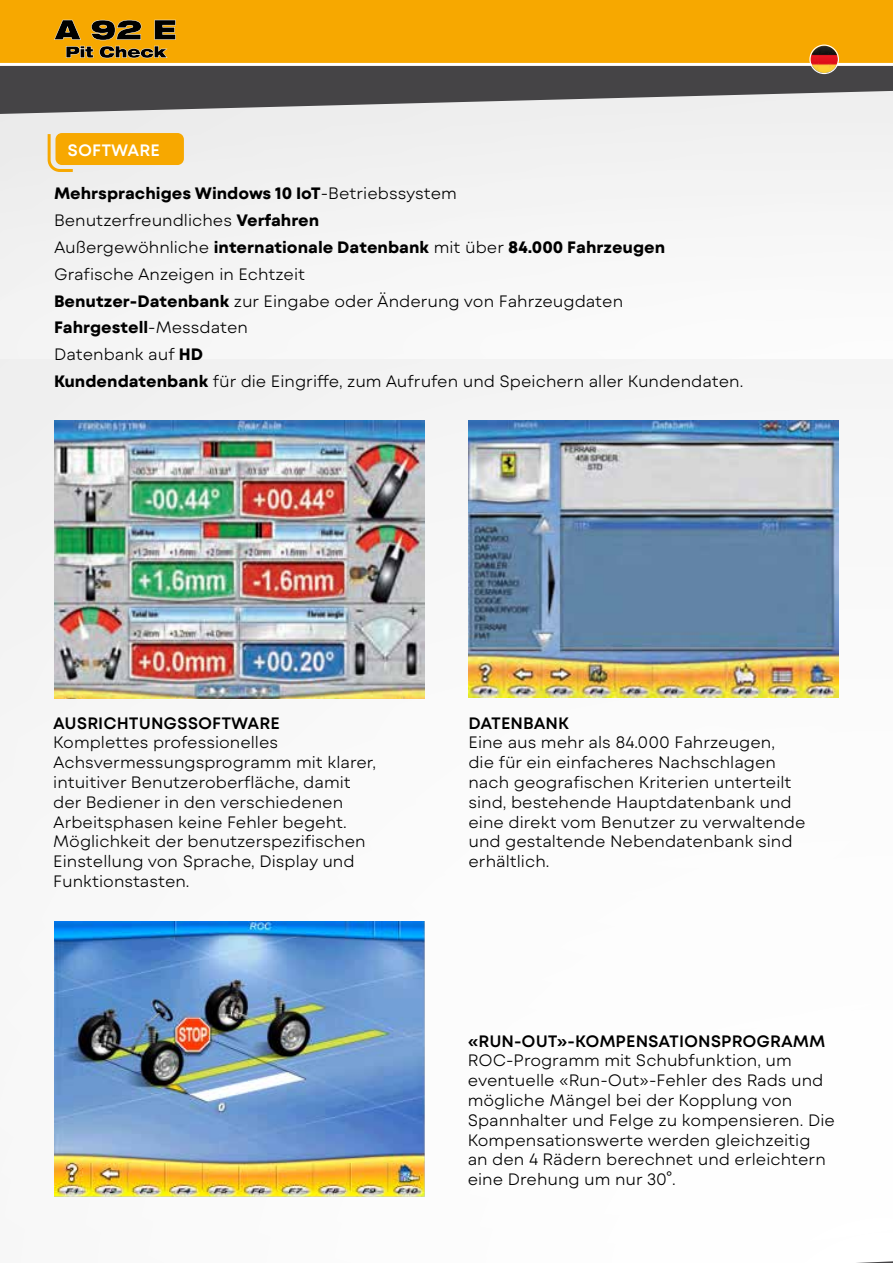
<style>
.page{position:relative;width:893px;height:1263px;background:#fff}
.page>*{position:absolute;margin:0;border:0;box-sizing:border-box;transform-origin:0 0}
.t1{font:300 16.5px/19.8px "Mont Blanc";color:#000}
.t2{font:600 16.5px "Mont Blanc";color:#000}
.t3{font:600 16.5px "Mont Blanc";color:#fff}
.s1{font-weight:700}
</style>
<div class="page">
<div style="left:0;top:43px;width:893px;height:1220px;background:#f9f9f9"></div>
<svg style="left:0;top:66px;width:893px;height:49px;fill:#454446"></svg>
<div style="left:0;top:0;width:893px;height:63px;background:#f7a800"></div>
<svg style="left:857px;top:1261px;width:36px;height:2px"></svg>
<svg style="left:54px;top:20px;width:27px;height:20px"></svg>
<svg style="left:91px;top:20px;width:50px;height:20px"></svg>
<svg style="left:154px;top:20px;width:22px;height:20px"></svg>
<svg style="left:66px;top:46px;width:27px;height:12px"></svg>
<svg style="left:99px;top:46px;width:69px;height:12px"></svg>
<img style="left:468px;top:421px;width:370px;height:277px">
<img style="left:54px;top:421px;width:371px;height:278px">
<img style="left:55px;top:921px;width:369px;height:276px">
<svg style="left:46px;top:131px;width:30px;height:42px"></svg>
<div style="left:55px;top:133px;width:129px;height:32px;background:#f7a800;border-radius:6px"></div>
<img style="left:810px;top:46px;width:28px;height:27px;border-radius:14px">
<div style="left:809px;top:45px;width:30px;height:29px;border:1px solid #fff;border-radius:50%"></div>
<p class="t3" style="left:68px;top:140px;width:94px">SOFTWARE</p>
<p class="t1" style="left:54px;top:179px;width:691px;line-height:27px"><span class="s1">Mehrsprachiges Windows 10 IoT</span>-Betriebssystem<br>Benutzerfreundliches <span class="s1">Verfahren<br></span>Außergewöhnliche <span class="s1">internationale Datenbank</span> mit über <span class="s1">84.000 Fahrzeugen </span>Grafische Anzeigen in Echtzeit<br><span class="s1">Benutzer-Datenbank</span> zur Eingabe oder Änderung von Fahrzeugdaten <span class="s1">Fahrgestell</span>-Messdaten<br>Datenbank auf <span class="s1">HD<br>Kundendatenbank</span> für die Eingriffe, zum Aufrufen und Speichern aller Kundendaten.</p>
<p class="t2" style="left:53px;top:712px;width:228px">AUSRICHTUNGSSOFTWARE</p>
<p class="t1" style="left:53px;top:733px;width:324px">Komplettes professionelles Achsvermessungsprogramm mit klarer, intuitiver Benutzeroberfläche, damit der Bediener in den verschiedenen Arbeitsphasen keine Fehler begeht.<br>Möglichkeit der benutzerspezifischen Einstellung von Sprache, Display und Funktionstasten.</p>
<p class="t2" style="left:468px;top:712px;width:102px">DATENBANK</p>
<p class="t1" style="left:468px;top:733px;width:338px">Eine aus mehr als 84.000 Fahrzeugen,<br>die für ein einfacheres Nachschlagen nach geografischen Kriterien unterteilt sind, bestehende Hauptdatenbank und eine direkt vom Benutzer zu verwaltende und gestaltende Nebendatenbank sind erhältlich.</p>
<p class="t2" style="left:468px;top:1030px;width:359px">«RUN-OUT»-KOMPENSATIONSPROGRAMM</p>
<p class="t1" style="left:468px;top:1051px;width:369px">ROC-Programm mit Schubfunktion, um eventuelle «Run-Out»-Fehler des Rads und mögliche Mängel bei der Kopplung von Spannhalter und Felge zu kompensieren. Die Kompensationswerte werden gleichzeitig<br>an den 4 Rädern berechnet und erleichtern eine Drehung um nur 30°.</p>
</div>
